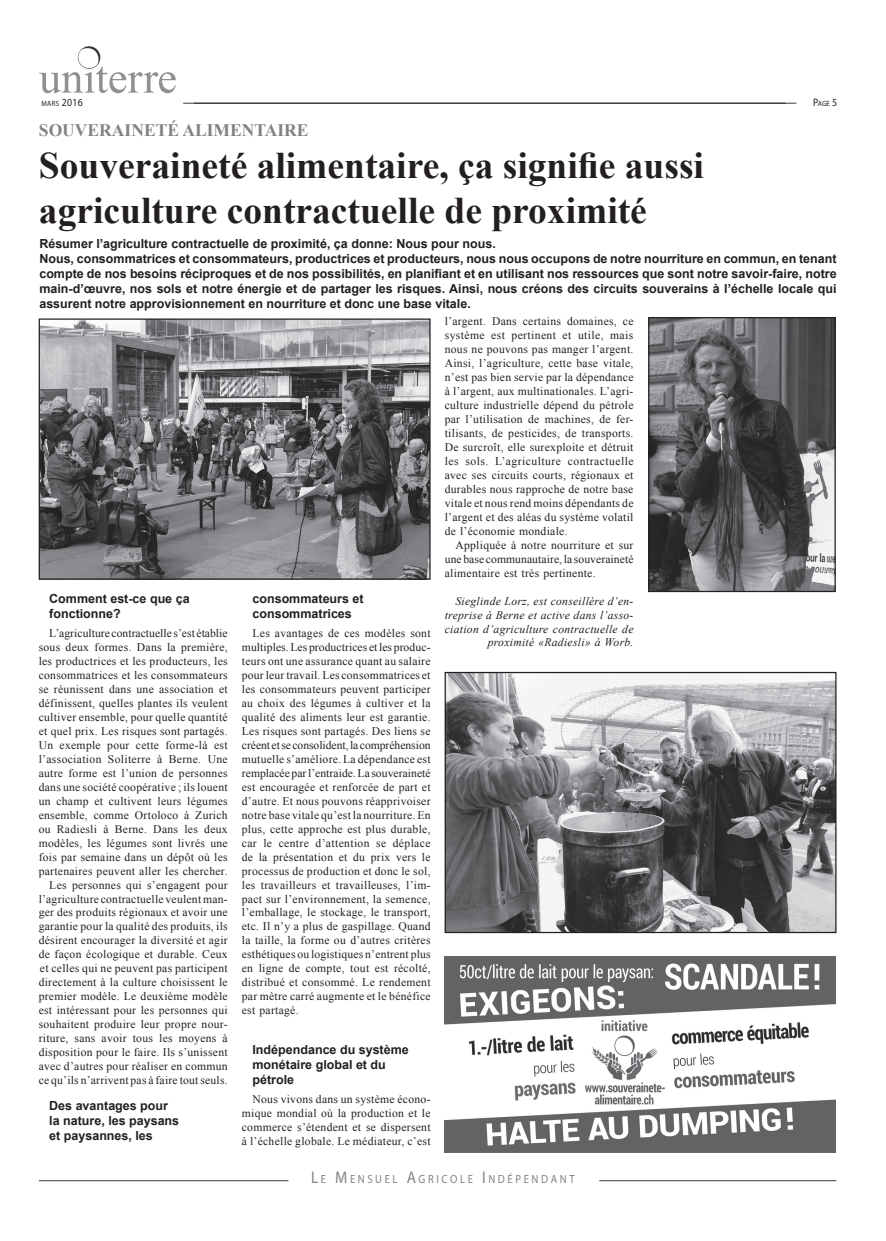
<style>
.page{position:relative;width:886px;height:1241px;background:#fff}
.page>*{position:absolute;margin:0;border:0;box-sizing:border-box;transform-origin:0 0}
.normal_Titre{font:700 37.5px/45px "Times New Roman";color:#231f20}
.normal_Surtitre{font:700 17.5px "Times New Roman";color:#808285}
.normal_Chapeau{font:700 12.5px/15px "Arial";color:#231f20;text-align:justify}
.normal_Sous-titre{font:700 12.5px/15px "Arial";color:#231f20}
.t1{font:11.75px "Myriad Pro";letter-spacing:.245em;color:#808285;scale:.9 1}
.normal_Texte{font:11.62px/14px "Times New Roman";letter-spacing:.025em;color:#231f20;text-align:justify}
.normal_signature{font:italic 11.62px/14px "Times New Roman";letter-spacing:.025em;color:#231f20;text-align:right}
.t2{font:7.62px "Myriad Pro";letter-spacing:.045em;color:#231f20;scale:.9 1}
.s1{font-size:10.88px}
.s2{font-size:16.88px}
</style>
<div class="page">
<svg style="left:39px;top:47px;width:137px;height:46px"></svg>
<hr style="left:183px;top:103px;width:602px;height:1px;background:#231f20">
<hr style="left:39px;top:1180px;width:249px;height:1px;background:#231f20">
<hr style="left:599px;top:1180px;width:237px;height:1px;background:#231f20">
<hr style="left:194px;top:103px;width:602px;height:1px;background:#231f20">
<img style="left:447px;top:673px;width:387px;height:258px">
<div style="left:445px;top:671px;width:391px;height:262px;border:1px solid #231f20"></div>
<img style="left:41px;top:320px;width:388px;height:257px">
<div style="left:39px;top:318px;width:392px;height:261px;border:1px solid #231f20"></div>
<img style="left:650px;top:319px;width:184px;height:271px">
<div style="left:648px;top:317px;width:188px;height:275px;border:1px solid #231f20"></div>
<img style="left:445px;top:956px;width:390px;height:195px">
<p class="t2" style="left:41px;top:98px;width:47px">MARS <span class="s1">2016</span></p>
<p class="t2" style="left:813px;top:98px;width:28px"><span class="s1">P</span>AGE <span class="s1">5</span></p>
<p class="normal_Surtitre" style="left:39px;top:118px;width:271px">SOUVERAINETÉ ALIMENTAIRE</p>
<p class="normal_Titre" style="left:39px;top:142px;width:666px">Souveraineté alimentaire, ça signifie aussi agriculture contractuelle de proximité</p>
<p class="normal_Chapeau" style="left:39px;top:236px;width:458px">Résumer l’agriculture contractuelle de proximité, ça donne: Nous pour nous.</p>
<p class="normal_Chapeau" style="left:39px;top:251px;width:799px">Nous, consommatrices et consommateurs, productrices et producteurs, nous nous occupons de notre nourriture en commun, en tenant compte de nos besoins réciproques et de nos possibilités, en planifiant et en utilisant nos ressources que sont notre savoir-faire, notre main-d’œuvre, nos sols et notre énergie et de partager les risques. Ainsi, nous créons des circuits souverains à l’échelle locale qui assurent notre approvisionnement en nourriture et donc une base vitale.</p>
<p class="normal_Sous-titre" style="left:49px;top:591px;width:142px">Comment est-ce que ça fonctionne?</p>
<p class="normal_Texte" style="left:39px;top:626px;width:191px;text-indent:11px">L’agriculture contractuelle s’est établie sous deux formes. Dans la première, les productrices et les producteurs, les consommatrices et les consommateurs se réunissent dans une association et définissent, quelles plantes ils veulent cultiver ensemble, pour quelle quantité et quel prix. Les risques sont partagés.<br>Un exemple pour cette forme-là est l’association Soliterre à Berne. Une autre forme est l’union de personnes dans une société coopérative ; ils louent un champ et cultivent leurs légumes ensemble, comme Ortoloco à Zurich ou Radiesli à Berne. Dans les deux modèles, les légumes sont livrés une fois par semaine dans un dépôt où les partenaires peuvent aller les chercher.</p>
<p class="normal_Texte" style="left:39px;top:877px;width:191px;text-indent:11px">Les personnes qui s’engagent pour l’agriculture contractuelle veulent man&shy;ger des produits régionaux et avoir une garantie pour la qualité des produits, ils désirent encourager la diversité et agir de façon écologique et durable. Ceux et celles qui ne peuvent pas participent directement à la culture choisissent le premier modèle. Le deuxième modèle est intéressant pour les personnes qui souhaitent produire leur propre nour&shy;riture, sans avoir tous les moyens à disposition pour le faire. Ils s’unissent avec d’autres pour réaliser en commun ce qu’ils n’arrivent pas à faire tout seuls.</p>
<p class="normal_Sous-titre" style="left:49px;top:1097px;width:131px">Des avantages pour la nature, les paysans et paysannes, les</p>
<p class="normal_Sous-titre" style="left:252px;top:591px;width:113px">consommateurs et consommatrices</p>
<p class="normal_Texte" style="left:242px;top:626px;width:190px;text-indent:11px">Les avantages de ces modèles sont multiples. Les productrices et les produc&shy;teurs ont une assurance quant au salaire pour leur travail. Les consommatrices et les consommateurs peuvent participer au choix des légumes à cultiver et la qualité des aliments leur est garantie.<br>Les risques sont partagés. Des liens se créent et se consolident, la compréhension mutuelle s’améliore. La dépendance est remplacée par l’entraide. La souveraineté est encouragée et renforcée de part et d’autre. Et nous pouvons réapprivoiser notre base vitale qu’est la nourriture. En plus, cette approche est plus durable, car le centre d’attention se déplace de la présentation et du prix vers le processus de production et donc le sol, les travailleurs et travailleuses, l’im&shy;pact sur l’environnement, la semence, l’emballage, le stockage, le transport, etc. Il n’y a plus de gaspillage. Quand la taille, la forme ou d’autres critères esthétiques ou logistiques n’entrent plus en ligne de compte, tout est récolté, distribué et consommé. Le rendement par mètre carré augmente et le bénéfice est partagé.</p>
<p class="normal_Sous-titre" style="left:252px;top:1042px;width:158px">Indépendance du système monétaire global et du pétrole</p>
<p class="normal_Texte" style="left:242px;top:1091px;width:190px;text-indent:11px">Nous vivons dans un système écono&shy;mique mondial où la production et le commerce s’étendent et se dispersent à l’échelle globale. Le médiateur, c’est</p>
<p class="normal_Texte" style="left:445px;top:314px;width:190px">l’argent. Dans certains domaines, ce système est pertinent et utile, mais nous ne pouvons pas manger l’argent.<br>Ainsi, l’agriculture, cette base vitale, n’est pas bien servie par la dépendance à l’argent, aux multinationales. L’agri&shy;culture industrielle dépend du pétrole par l’utilisation de machines, de fer&shy;tilisants, de pesticides, de transports.<br>De surcroît, elle surexploite et détruit les sols. L’agriculture contractuelle avec ses circuits courts, régionaux et durables nous rapproche de notre base vitale et nous rend moins dépendants de l’argent et des aléas du système volatil de l’économie mondiale.</p>
<p class="normal_Texte" style="left:445px;top:537px;width:190px;text-indent:11px">Appliquée à notre nourriture et sur une base communautaire, la souveraineté alimentaire est très pertinente.</p>
<p class="normal_signature" style="left:445px;top:593px;width:190px">Sieglinde Lorz, est conseillère d’en&shy;treprise à Berne et active dans l’asso&shy;ciation d’agriculture contractuelle de proximité «Radiesli» à Worb.</p>
<p class="t1" style="left:311px;top:1171px;width:294px"><span class="s2">L</span>E <span class="s2">M</span> ENSUEL <span class="s2">A</span>GRICOLE <span class="s2">I</span> NDÉP ENDANT</p>
</div>
